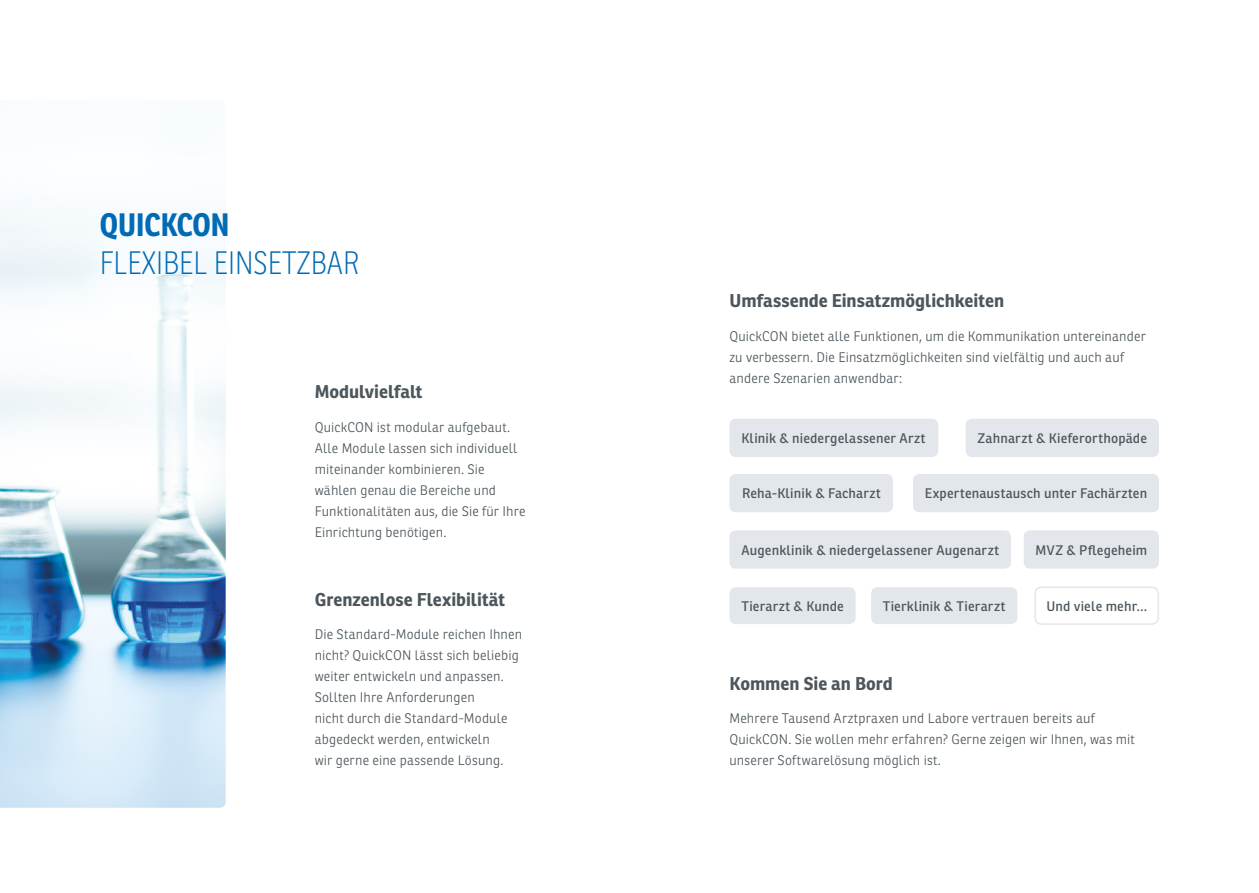
<style>
.page{position:relative;width:1259px;height:893px;background:#fff}
.page>*{position:absolute;margin:0;border:0;box-sizing:border-box;transform-origin:0 0}
.t1{font:100 31.5px "Ronnia Cond";color:#006ab4}
.t2{font:700 31.5px "Ronnia Cond";color:#006ab4}
.t3{font:700 18px "Ronnia";color:#4c565c}
.t4{font:300 13.5px/21px "Ronnia";letter-spacing:.01em;color:#4c565c}
.t5{font:13.5px "Ronnia";letter-spacing:.015em;color:#4c565c}
</style>
<div class="page">
<div style="left:729px;top:419px;width:209px;height:38px;background:#e3e7eb;border-radius:6px"></div>
<div style="left:1034px;top:586px;width:125px;height:39px;border:2px solid #e3e7eb;border-radius:6px"></div>
<div style="left:729px;top:530px;width:282px;height:39px;background:#e3e7eb;border-radius:6px"></div>
<div style="left:965px;top:419px;width:194px;height:38px;background:#e3e7eb;border-radius:6px"></div>
<div style="left:729px;top:587px;width:126px;height:37px;background:#e3e7eb;border-radius:6px"></div>
<div style="left:1023px;top:530px;width:136px;height:39px;background:#e3e7eb;border-radius:6px"></div>
<div style="left:913px;top:474px;width:246px;height:38px;background:#e3e7eb;border-radius:6px"></div>
<div style="left:729px;top:474px;width:164px;height:38px;background:#e3e7eb;border-radius:6px"></div>
<div style="left:871px;top:587px;width:146px;height:37px;background:#e3e7eb;border-radius:6px"></div>
<img style="left:0;top:207px;width:226px;height:601px">
<h1 class="t2" style="left:100px;top:205px;width:131px">QUICKCON</h1>
<h1 class="t1" style="left:100px;top:246px;width:261px">FLEXIBEL EINSETZBAR</h1>
<h2 class="t3" style="left:315px;top:380px;width:109px">Modulvielfalt</h2>
<p class="t4" style="left:315px;top:417px;width:212px">QuickCON ist modular aufgebaut.<br>Alle Module lassen sich individuell miteinander kombinieren. Sie wählen genau die Bereiche und<br>Funktionalitäten aus, die Sie für Ihre<br>Einrichtung benötigen.</p>
<h2 class="t3" style="left:315px;top:588px;width:192px">Grenzenlose Flexibilität</h2>
<p class="t4" style="left:315px;top:624px;width:209px">Die Standard-Module reichen Ihnen nicht? QuickCON lässt sich beliebig weiter entwickeln und anpassen.<br>Sollten Ihre Anforderungen<br>nicht durch die Standard-Module abgedeckt werden, entwickeln<br>wir gerne eine passende Lösung.</p>
<h2 class="t3" style="left:729px;top:289px;width:276px">Umfassende Einsatzmöglichkeiten</h2>
<p class="t4" style="left:729px;top:325px;width:418px">QuickCON bietet alle Funktionen, um die Kommunikation untereinander zu verbessern. Die Einsatzmöglichkeiten sind vielfältig und auch auf andere Szenarien anwendbar:</p>
<p class="t5" style="left:741px;top:430px;width:186px">Klinik &amp; niedergelassener Arzt</p>
<p class="t5" style="left:977px;top:430px;width:171px">Zahnarzt &amp; Kieferorthopäde</p>
<p class="t5" style="left:742px;top:485px;width:140px">Reha-Klinik &amp; Facharzt</p>
<p class="t5" style="left:925px;top:485px;width:224px">Expertenaustausch unter Fachärzten</p>
<p class="t5" style="left:741px;top:541px;width:259px">Augenklinik &amp; niedergelassener Augenarzt</p>
<p class="t5" style="left:1035px;top:541px;width:113px">MVZ &amp; Pflegeheim</p>
<p class="t5" style="left:741px;top:598px;width:104px">Tierarzt &amp; Kunde</p>
<p class="t5" style="left:882px;top:598px;width:124px">Tierklinik &amp; Tierarzt</p>
<p class="t5" style="left:1046px;top:598px;width:102px">Und viele mehr…</p>
<h2 class="t3" style="left:729px;top:672px;width:165px">Kommen Sie an Bord</h2>
<p class="t4" style="left:729px;top:708px;width:407px">Mehrere Tausend Arztpraxen und Labore vertrauen bereits auf<br>QuickCON. Sie wollen mehr erfahren? Gerne zeigen wir Ihnen, was mit unserer Softwarelösung möglich ist.</p>
</div>
